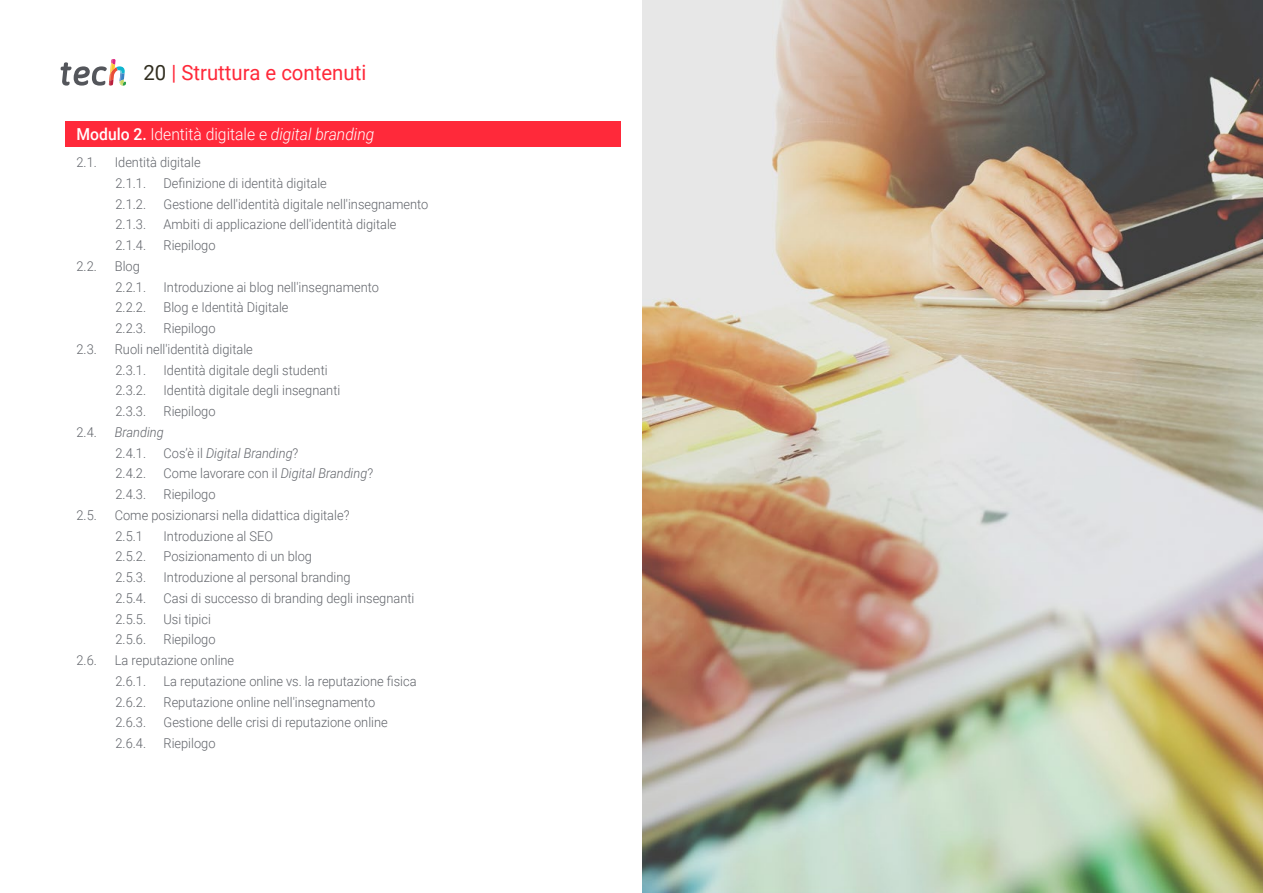
<style>
.page{position:relative;width:1263px;height:893px;background:#fff}
.page>*{position:absolute;margin:0;border:0;box-sizing:border-box;transform-origin:0 0}
.t1{font:21px "Roboto";color:#ff293a}
.t2{font:300 16.5px "Roboto";color:#fff;scale:.95 1}
.t3{font:300 13.5px/20.7px "Roboto";color:#61646a;scale:.95 1}
.t4{font:italic 300 13.5px "Roboto";color:#61646a;scale:.95 1}
.s1{color:#312e20}
.s2{font-weight:500}
.s3{font-style:italic}
.s4{font-style:normal}
</style>
<div class="page">
<img style="left:642px;top:0;width:621px;height:893px">
<div style="left:65px;top:121px;width:556px;height:25px;background:#ff293a"></div>
<svg style="left:61px;top:59px;width:65px;height:27px"></svg>
<h1 class="t1" style="left:144px;top:57px;width:224px"><span class="s1">20</span> | Struttura e contenuti</h1>
<p class="t2" style="left:77px;top:123px;width:315px"><span class="s2">Modulo 2.</span> Identità digitale e <span class="s3">digital branding</span></p>
<p class="t3" style="left:77px;top:151px;width:23px">2.1.</p>
<p class="t3" style="left:115px;top:151px;width:92px">Identità digitale<br>2.1.1.</p>
<p class="t3" style="left:164px;top:172px;width:173px">Definizione di identità digitale</p>
<p class="t3" style="left:116px;top:193px;width:34px">2.1.2.</p>
<p class="t3" style="left:164px;top:193px;width:280px">Gestione dell'identità digitale nell'insegnamento</p>
<p class="t3" style="left:116px;top:214px;width:34px">2.1.3.</p>
<p class="t3" style="left:164px;top:214px;width:247px">Ambiti di applicazione dell'identità digitale</p>
<p class="t3" style="left:116px;top:234px;width:34px">2.1.4.</p>
<p class="t3" style="left:164px;top:234px;width:56px">Riepilogo</p>
<p class="t3" style="left:77px;top:255px;width:23px">2.2.</p>
<p class="t3" style="left:115px;top:255px;width:34px">Blog<br>2.2.1.</p>
<p class="t3" style="left:164px;top:276px;width:228px">Introduzione ai blog nell'insegnamento</p>
<p class="t3" style="left:116px;top:297px;width:34px">2.2.2.</p>
<p class="t3" style="left:164px;top:297px;width:133px">Blog e Identità Digitale</p>
<p class="t3" style="left:116px;top:317px;width:34px">2.2.3.</p>
<p class="t3" style="left:164px;top:317px;width:56px">Riepilogo</p>
<p class="t3" style="left:77px;top:338px;width:23px">2.3.</p>
<p class="t3" style="left:115px;top:338px;width:147px">Ruoli nell'identità digitale<br>2.3.1.</p>
<p class="t3" style="left:164px;top:359px;width:174px">Identità digitale degli studenti</p>
<p class="t3" style="left:116px;top:380px;width:34px">2.3.2.</p>
<p class="t3" style="left:164px;top:380px;width:188px">Identità digitale degli insegnanti</p>
<p class="t3" style="left:116px;top:400px;width:34px">2.3.3.</p>
<p class="t3" style="left:164px;top:400px;width:56px">Riepilogo</p>
<p class="t3" style="left:77px;top:421px;width:23px">2.4.</p>
<p class="t4" style="left:115px;top:423px;width:53px">Branding</p>
<p class="t3" style="left:116px;top:442px;width:34px">2.4.1.</p>
<p class="t4" style="left:164px;top:443px;width:144px"><span class="s4">Cos’è il</span> Digital Branding<span class="s4">?</span></p>
<p class="t3" style="left:116px;top:463px;width:34px">2.4.2.</p>
<p class="t3" style="left:164px;top:463px;width:222px">Come lavorare con il <span class="s3">Digital Branding</span>?</p>
<p class="t3" style="left:116px;top:483px;width:34px">2.4.3.</p>
<p class="t3" style="left:164px;top:483px;width:56px">Riepilogo</p>
<p class="t3" style="left:77px;top:504px;width:23px">2.5.</p>
<p class="t3" style="left:115px;top:504px;width:249px">Come posizionarsi nella didattica digitale?<br>2.5.1</p>
<p class="t3" style="left:164px;top:525px;width:117px">Introduzione al SEO</p>
<p class="t3" style="left:116px;top:546px;width:34px">2.5.2.</p>
<p class="t3" style="left:164px;top:546px;width:158px">Posizionamento di un blog</p>
<p class="t3" style="left:116px;top:566px;width:34px">2.5.3.</p>
<p class="t3" style="left:164px;top:566px;width:198px">Introduzione al personal branding</p>
<p class="t3" style="left:116px;top:587px;width:34px">2.5.4.</p>
<p class="t3" style="left:164px;top:587px;width:265px">Casi di successo di branding degli insegnanti</p>
<p class="t3" style="left:116px;top:608px;width:34px">2.5.5.</p>
<p class="t3" style="left:164px;top:608px;width:51px">Usi tipici</p>
<p class="t3" style="left:116px;top:629px;width:34px">2.5.6.</p>
<p class="t3" style="left:164px;top:629px;width:56px">Riepilogo</p>
<p class="t3" style="left:77px;top:649px;width:23px">2.6.</p>
<p class="t3" style="left:115px;top:649px;width:127px">La reputazione online<br>2.6.1.</p>
<p class="t3" style="left:164px;top:670px;width:268px">La reputazione online vs. la reputazione fisica</p>
<p class="t3" style="left:116px;top:691px;width:34px">2.6.2.</p>
<p class="t3" style="left:164px;top:691px;width:224px">Reputazione online nell'insegnamento</p>
<p class="t3" style="left:116px;top:712px;width:34px">2.6.3.</p>
<p class="t3" style="left:164px;top:712px;width:237px">Gestione delle crisi di reputazione online</p>
<p class="t3" style="left:116px;top:732px;width:34px">2.6.4.</p>
<p class="t3" style="left:164px;top:732px;width:56px">Riepilogo</p>
</div>
